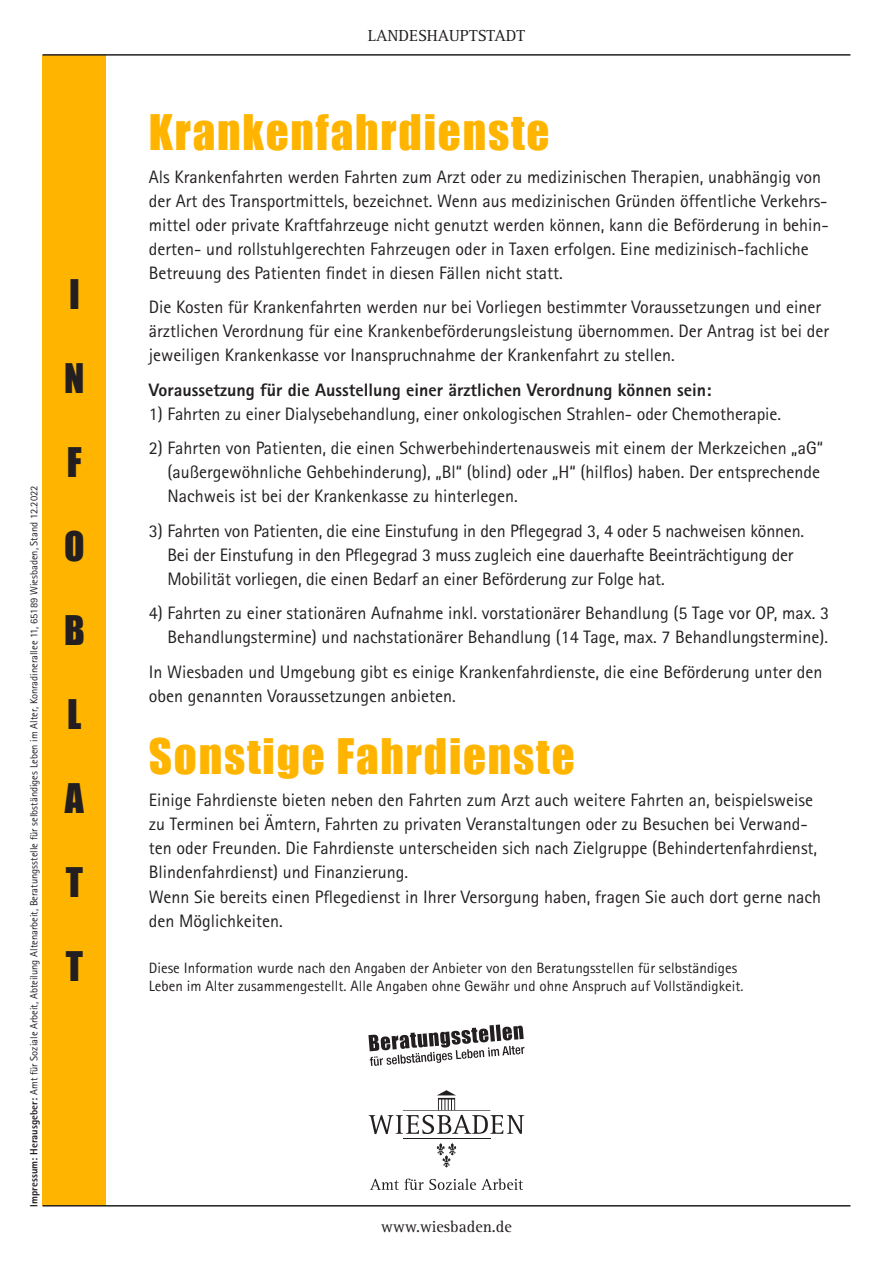
<style>
.page{position:relative;width:893px;height:1263px;background:#fff}
.page>*{position:absolute;margin:0;border:0;box-sizing:border-box;transform-origin:0 0}
.Headline{font:45px "Impact";letter-spacing:.04em;color:#ffb500}
.t1{font:37.5px "Impact";color:#231f20}
.Fließtext{font:18px/24px "Rotis Sans Serif";color:#231f20}
.Fließtext-2{font:800 18px "Rotis Sans Serif";color:#231f20}
.t2{font:16.5px "Rotis Serif";color:#231f20}
.Fließtext-3{font:15px/18px "Rotis Sans Serif";color:#231f20}
.t3{font:10.5px "Rotis Sans Serif";color:#231f20}
.s1{font-weight:800}
</style>
<div class="page">
<div style="left:43px;top:55px;width:63px;height:1150px;background:#ffb500"></div>
<hr style="left:403px;top:1138px;width:87px;height:1px;background:#231f20">
<svg style="left:369px;top:1090px;width:155px;height:44px"></svg>
<svg style="left:436px;top:1143px;width:21px;height:24px"></svg>
<svg style="left:370px;top:1178px;width:153px;height:12px"></svg>
<svg style="left:368px;top:1024px;width:157px;height:42px"></svg>
<hr style="left:43px;top:54px;width:807px;height:2px;background:#231f20">
<hr style="left:43px;top:1205px;width:807px;height:1px;background:#231f20">
<p class="t3" style="left:28px;top:1206px;width:722px;rotate:-90deg"><span class="s1">Impressum: Herausgeber:</span> Amt für Soziale Arbeit, Abteilung Altenarbeit, Beratungsstelle für selbständiges Leben im Alter, Konradinerallee 11, 65189 Wiesbaden, Stand 12.2022</p>
<h2 class="t1" style="left:69px;top:265px;width:12px">I</h2>
<h2 class="t1" style="left:64px;top:349px;width:22px">N</h2>
<h2 class="t1" style="left:67px;top:433px;width:16px">F</h2>
<h2 class="t1" style="left:64px;top:517px;width:22px">O</h2>
<h2 class="t1" style="left:64px;top:601px;width:22px">B</h2>
<h2 class="t1" style="left:67px;top:685px;width:16px">L</h2>
<h2 class="t1" style="left:65px;top:769px;width:21px">A</h2>
<h2 class="t1" style="left:66px;top:853px;width:19px">T</h2>
<h2 class="t1" style="left:66px;top:937px;width:19px">T</h2>
<p class="t2" style="left:368px;top:26px;width:159px">LANDESHAUPTSTADT</p>
<p class="Headline" style="left:149px;top:98px;width:402px">Krankenfahrdienste</p>
<p class="Fließtext" style="left:149px;top:165px;width:682px">Als Krankenfahrten werden Fahrten zum Arzt oder zu medizinischen Therapien, unabhängig von der Art des Transportmittels, bezeichnet. Wenn aus medizinischen Gründen öffentliche Verkehrs&shy;mittel oder private Kraftfahrzeuge nicht genutzt werden können, kann die Beförderung in behin&shy;derten- und rollstuhlgerechten Fahrzeugen oder in Taxen erfolgen. Eine medizinisch-fachliche Betreuung des Patienten findet in diesen Fällen nicht statt.</p>
<p class="Fließtext" style="left:149px;top:295px;width:682px">Die Kosten für Krankenfahrten werden nur bei Vorliegen bestimmter Voraussetzungen und einer ärztlichen Verordnung für eine Krankenbeförderungsleistung übernommen. Der Antrag ist bei der jeweiligen Krankenkasse vor Inanspruchnahme der Krankenfahrt zu stellen.</p>
<p class="Fließtext-2" style="left:149px;top:378px;width:564px">Voraussetzung für die Ausstellung einer ärztlichen Verordnung können sein:</p>
<p class="Fließtext" style="left:149px;top:402px;width:634px">1) Fahrten zu einer Dialysebehandlung, einer onkologischen Strahlen- oder Chemotherapie.</p>
<p class="Fließtext" style="left:167px;top:436px;width:657px;text-indent:-19px">2) Fahrten von Patienten, die einen Schwerbehindertenausweis mit einem der Merkzeichen „aG“ (außergewöhnliche Gehbehinderung), „Bl“ (blind) oder „H“ (hilflos) haben. Der entsprechende<br>Nachweis ist bei der Krankenkasse zu hinterlegen.</p>
<p class="Fließtext" style="left:167px;top:519px;width:638px;text-indent:-19px">3) Fahrten von Patienten, die eine Einstufung in den Pflegegrad 3, 4 oder 5 nachweisen können.<br>Bei der Einstufung in den Pflegegrad 3 muss zugleich eine dauerhafte Beeinträchtigung der<br>Mobilität vorliegen, die einen Bedarf an einer Beförderung zur Folge hat.</p>
<p class="Fließtext" style="left:149px;top:601px;width:682px;text-align:right">4) Fahrten zu einer stationären Aufnahme inkl. vorstationärer Behandlung (5 Tage vor OP, max. 3<br>Behandlungstermine) und nachstationärer Behandlung (14 Tage, max. 7 Behandlungstermine).</p>
<p class="Fließtext" style="left:149px;top:660px;width:675px">In Wiesbaden und Umgebung gibt es einige Krankenfahrdienste, die eine Beförderung unter den oben genannten Voraussetzungen anbieten.</p>
<p class="Headline" style="left:149px;top:721px;width:427px">Sonstige Fahrdienste</p>
<p class="Fließtext" style="left:149px;top:788px;width:670px">Einige Fahrdienste bieten neben den Fahrten zum Arzt auch weitere Fahrten an, beispielsweise zu Terminen bei Ämtern, Fahrten zu privaten Veranstaltungen oder zu Besuchen bei Verwand&shy;ten oder Freunden. Die Fahrdienste unterscheiden sich nach Zielgruppe (Behindertenfahrdienst, Blindenfahrdienst) und Finanzierung.</p>
<p class="Fließtext" style="left:149px;top:884px;width:674px">Wenn Sie bereits einen Pflegedienst in Ihrer Versorgung haben, fragen Sie auch dort gerne nach den Möglichkeiten.</p>
<p class="Fließtext-3" style="left:149px;top:959px;width:596px">Diese Information wurde nach den Angaben der Anbieter von den Beratungsstellen für selbständiges<br>Leben im Alter zusammengestellt. Alle Angaben ohne Gewähr und ohne Anspruch auf Vollständigkeit.</p>
<p class="t2" style="left:381px;top:1217px;width:132px">www.wiesbaden.de</p>
</div>
